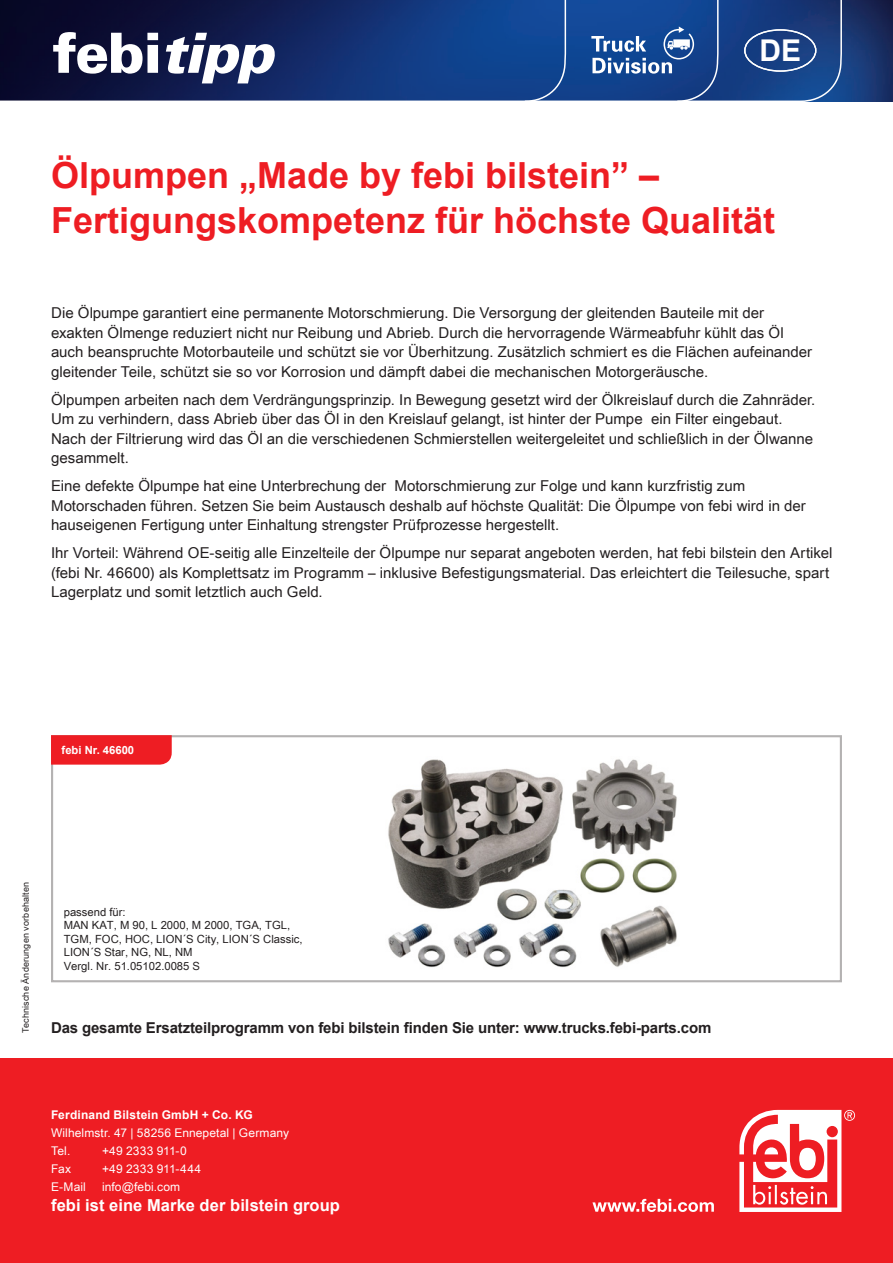
<style>
.page{position:relative;width:893px;height:1263px;background:#fff}
.page>*{position:absolute;margin:0;border:0;box-sizing:border-box;transform-origin:0 0}
.t1{font:700 36px/45px "Arial";color:#ee1d23}
.t2{font:700 30px "Arial";color:#fff}
.t3{font:700 16.5px "Arial";letter-spacing:.005em;color:#fff}
.t4{font:15px/19.5px "Arial Unicode MS";color:#231f20}
.t5{font:700 15px "Arial";letter-spacing:-.01em;color:#231f20}
.t6{font:12px/18px "Arial Unicode MS";letter-spacing:.01em;color:#fff}
.t7{font:700 12px "Arial";letter-spacing:.015em;color:#fff}
.t8{font:11.25px/13.5px "Arial Unicode MS";color:#231f20}
.t9{font:700 11.25px "Arial";color:#fff}
.t10{font:9px "Arial Unicode MS";letter-spacing:.02em;color:#231f20}
</style>
<div class="page">
<img style="left:843px;top:0;width:50px;height:102px">
<svg style="left:0;top:0;width:843px;height:102px;background:#173571"></svg>
<div style="left:0;top:1059px;width:893px;height:204px;background:#ee1d23"></div>
<svg style="left:739px;top:1110px;width:116px;height:102px"></svg>
<svg style="left:592px;top:1199px;width:122px;height:13px"></svg>
<div style="left:744px;top:29px;width:72px;height:43px;border:1px solid #fff;border-radius:50%"></div>
<svg style="left:591px;top:0;width:128px;height:102px;background:#2e5a9d"></svg>
<svg style="left:53px;top:32px;width:222px;height:51px"></svg>
<div style="left:51px;top:735px;width:791px;height:247px;border:2px solid #b4b2b2"></div>
<img style="left:388px;top:759px;width:289px;height:209px">
<svg style="left:51px;top:735px;width:121px;height:30px;background:#ee2228"></svg>
<h2 class="t2" style="left:759px;top:31px;width:43px">DE</h2>
<h1 class="t1" style="left:51px;top:154px;width:726px">Ölpumpen „Made by febi bilstein” –<br>Fertigungskompetenz für höchste Qualität</h1>
<p class="t4" style="left:51px;top:303px;width:763px">Die Ölpumpe garantiert eine permanente Motorschmierung. Die Versorgung der gleitenden Bauteile mit der exakten Ölmenge reduziert nicht nur Reibung und Abrieb. Durch die hervorragende Wärmeabfuhr kühlt das Öl auch beanspruchte Motorbauteile und schützt sie vor Überhitzung. Zusätzlich schmiert es die Flächen aufeinander gleitender Teile, schützt sie so vor Korrosion und dämpft dabei die mechanischen Motorgeräusche.</p>
<p class="t4" style="left:51px;top:389px;width:766px">Ölpumpen arbeiten nach dem Verdrängungsprinzip. In Bewegung gesetzt wird der Ölkreislauf durch die Zahnräder.<br>Um zu verhindern, dass Abrieb über das Öl in den Kreislauf gelangt, ist hinter der Pumpe ein Filter eingebaut.<br>Nach der Filtrierung wird das Öl an die verschiedenen Schmierstellen weitergeleitet und schließlich in der Ölwanne gesammelt.</p>
<p class="t4" style="left:51px;top:476px;width:756px">Eine defekte Ölpumpe hat eine Unterbrechung der Motorschmierung zur Folge und kann kurzfristig zum<br>Motorschaden führen. Setzen Sie beim Austausch deshalb auf höchste Qualität: Die Ölpumpe von febi wird in der hauseigenen Fertigung unter Einhaltung strengster Prüfprozesse hergestellt.</p>
<p class="t4" style="left:51px;top:543px;width:783px">Ihr Vorteil: Während OE-seitig alle Einzelteile der Ölpumpe nur separat angeboten werden, hat febi bilstein den Artikel (febi Nr. 46600) als Komplettsatz im Programm – inklusive Befestigungsmaterial. Das erleichtert die Teilesuche, spart<br>Lagerplatz und somit letztlich auch Geld.</p>
<p class="t9" style="left:62px;top:742px;width:74px">febi Nr. 46600</p>
<p class="t10" style="left:19px;top:1033px;width:153px;rotate:-90deg">Technische Änderungen vorbehalten</p>
<p class="t8" style="left:64px;top:904px;width:240px">passend für:<br>MAN KAT, M 90, L 2000, M 2000, TGA, TGL,<br>TGM, FOC, HOC, LION´S City, LION´S Classic,<br>LION´S Star, NG, NL, NM<br>Vergl. Nr. 51.05102.0085 S</p>
<p class="t5" style="left:51px;top:1018px;width:662px">Das gesamte Ersatzteilprogramm von febi bilstein finden Sie unter: www.trucks.febi-parts.com</p>
<p class="t7" style="left:51px;top:1106px;width:203px">Ferdinand Bilstein GmbH + Co. KG</p>
<p class="t6" style="left:51px;top:1123px;width:240px">Wilhelmstr. 47 | 58256 Ennepetal | Germany<br>Tel.</p>
<p class="t6" style="left:102px;top:1141px;width:86px">+49 2333 911-0</p>
<p class="t6" style="left:51px;top:1159px;width:22px">Fax</p>
<p class="t6" style="left:102px;top:1159px;width:101px">+49 2333 911-444</p>
<p class="t6" style="left:51px;top:1177px;width:36px">E-Mail</p>
<p class="t6" style="left:102px;top:1177px;width:80px">info@febi.com</p>
<p class="t3" style="left:51px;top:1194px;width:290px">febi ist eine Marke der bilstein group</p>
</div>
